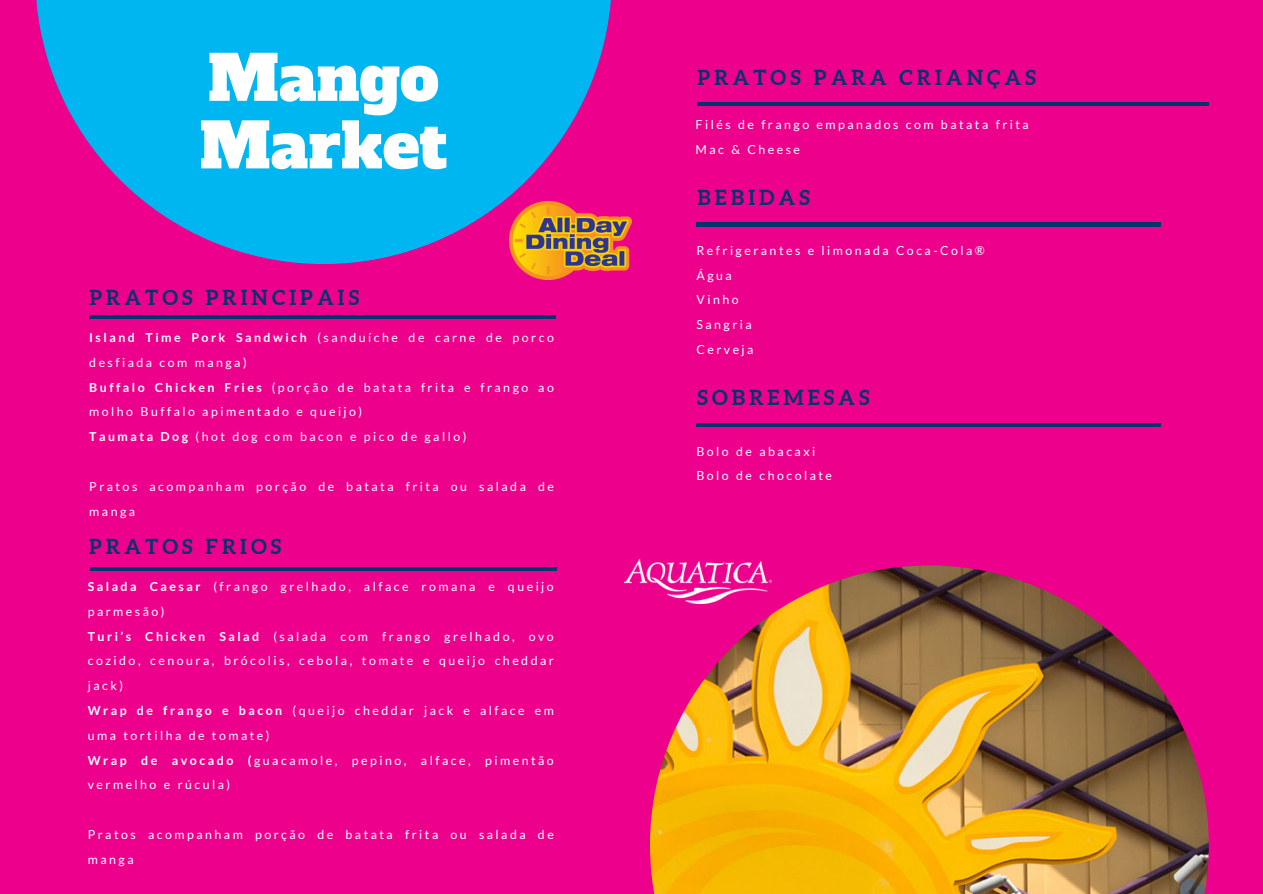
<style>
.page{position:relative;width:1263px;height:894px;background:#fff}
.page>*{position:absolute;margin:0;border:0;box-sizing:border-box;transform-origin:0 0}
.t1{font:61.65px/67.5px "Alfa Slab One";color:#fff}
.t2{font:700 20.7px "Aleo";letter-spacing:.2em;color:#00356d}
.t3{font:12.45px/24.8px "Lato";letter-spacing:.2em;color:#fff}
.s1{font-weight:700}
</style>
<div class="page">
<div style="left:0;top:0;width:1263px;height:893px;background:#ec008c"></div>
<svg style="left:36px;top:0;width:575px;height:264px;fill:#00b6f1"></svg>
<hr style="left:89px;top:315px;width:467px;height:3px;background:#00356d">
<hr style="left:698px;top:102px;width:511px;height:4px;background:#00356d">
<hr style="left:696px;top:223px;width:465px;height:3px;background:#00356d">
<img style="left:650px;top:565px;width:559px;height:328px">
<hr style="left:90px;top:567px;width:467px;height:3px;background:#00356d">
<img style="left:510px;top:201px;width:121px;height:78px">
<hr style="left:696px;top:423px;width:465px;height:4px;background:#00356d">
<img style="left:624px;top:559px;width:147px;height:44px">
<p class="t1" style="left:200px;top:45px;width:249px">Mango<br>Market</p>
<h1 class="t2" style="left:89px;top:286px;width:271px">PRATOS PRINCIPAIS</h1>
<p class="t3" style="left:89px;top:325px;width:466px"><span class="s1">Island Time Pork Sandwich</span> (sanduíche de carne de porco desfiada com manga)</p>
<p class="t3" style="left:89px;top:374px;width:466px"><span class="s1">Buffalo Chicken Fries</span> (porção de batata frita e frango ao molho Buffalo apimentado e queijo)</p>
<p class="t3" style="left:89px;top:424px;width:379px"><span class="s1">Taumata Dog</span> (hot dog com bacon e pico de gallo)</p>
<h2 class="t3" style="left:89px;top:473px;width:466px">Pratos acompanham porção de batata frita ou salada de manga</h2>
<p class="t2" style="left:89px;top:534px;width:194px">PRATOS FRIOS</p>
<p class="t3" style="left:88px;top:573px;width:468px"><span class="s1">Salada Caesar</span> (frango grelhado, alface romana e queijo parmesão)</p>
<h2 class="t3" style="left:88px;top:623px;width:468px;text-align:justify"><span class="s1">Turi’s Chicken Salad</span> (salada com frango grelhado, ovo cozido, cenoura, brócolis, cebola, tomate e queijo cheddar jack)</h2>
<p class="t3" style="left:88px;top:697px;width:468px"><span class="s1">Wrap de frango e bacon</span> (queijo cheddar jack e alface em uma tortilha de tomate)</p>
<p class="t3" style="left:88px;top:747px;width:468px"><span class="s1">Wrap de avocado (</span>guacamole, pepino, alface, pimentão vermelho e rúcula)</p>
<p class="t3" style="left:88px;top:821px;width:468px">Pratos acompanham porção de batata frita ou salada de manga</p>
<p class="t2" style="left:698px;top:65px;width:340px">PRATOS PARA CRIANÇAS</p>
<p class="t3" style="left:696px;top:112px;width:335px">Filés de frango empanados com batata frita</p>
<h2 class="t3" style="left:696px;top:136px;width:106px">Mac &amp; Cheese</h2>
<h2 class="t2" style="left:698px;top:185px;width:114px">BEBIDAS</h2>
<p class="t3" style="left:696px;top:237px;width:290px">Refrigerantes e limonada Coca-Cola®</p>
<p class="t3" style="left:696px;top:262px;width:37px">Água</p>
<p class="t3" style="left:696px;top:287px;width:44px">Vinho</p>
<p class="t3" style="left:696px;top:312px;width:57px">Sangria</p>
<p class="t3" style="left:696px;top:336px;width:59px">Cerveja</p>
<p class="t2" style="left:698px;top:385px;width:173px">SOBREMESAS</p>
<p class="t3" style="left:696px;top:438px;width:120px">Bolo de abacaxi</p>
<p class="t3" style="left:696px;top:463px;width:137px">Bolo de chocolate</p>
</div>
